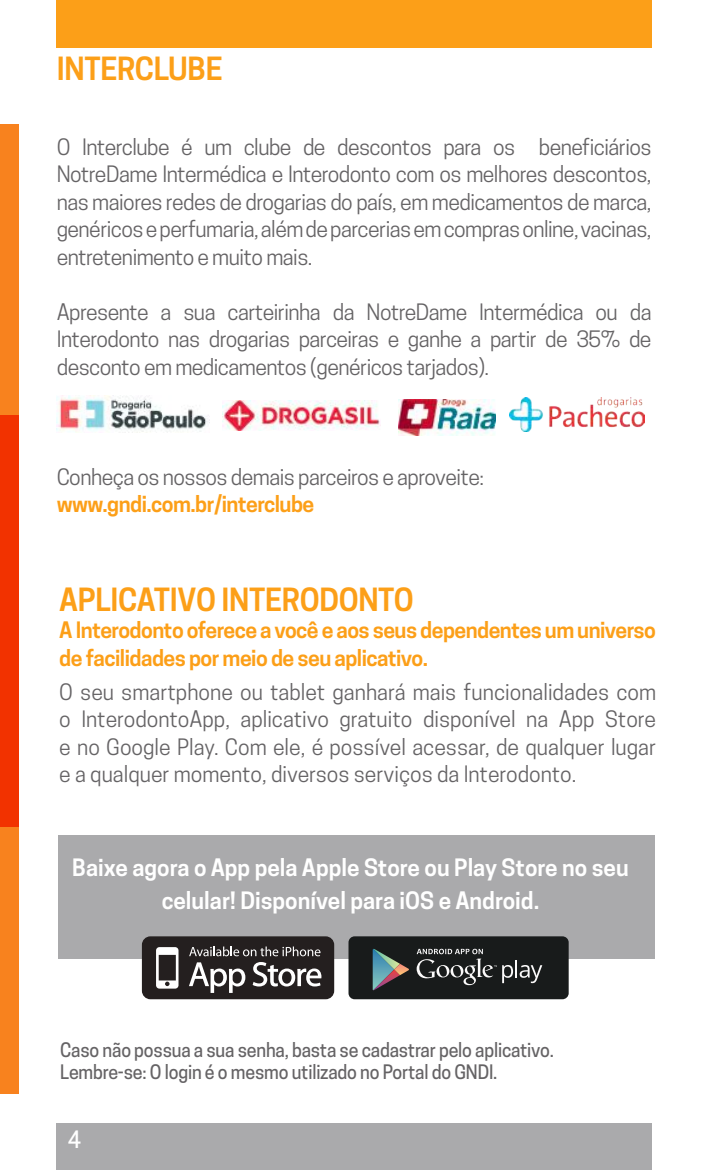
<style>
.page{position:relative;width:709px;height:1170px;background:#fff}
.page>*{position:absolute;margin:0;border:0;box-sizing:border-box;transform-origin:0 0}
.t1{font:600 30px "Cooper Hewitt";letter-spacing:-.01em;color:#fc9f18}
.t2{font:600 22.5px/32.5px "Cooper Hewitt";color:#fff;text-align:center}
.t3{font:500 22.5px "Cooper Hewitt";color:#fff}
.t4{font:21.25px/27.5px "Cooper Hewitt";letter-spacing:-.025em;color:#656365;text-align:justify}
.t5{font:600 21.25px/27.5px "Cooper Hewitt";letter-spacing:-.025em;color:#fc9f18}
.t6{font:500 18.75px/22.5px "Cooper Hewitt";letter-spacing:-.01em;color:#656365;scale:.95 1}
</style>
<div class="page">
<div style="left:57px;top:0;width:595px;height:48px;background:#fc9f18"></div>
<div style="left:57px;top:1123px;width:595px;height:46px;background:#aaaaac"></div>
<div style="left:58px;top:835px;width:596px;height:123px;background:#aaaaac"></div>
<div style="left:142px;top:936px;width:192px;height:63px;background:#241f1f;border-radius:8px"></div>
<svg style="left:156px;top:947px;width:22px;height:41px"></svg>
<svg style="left:189px;top:946px;width:132px;height:46px"></svg>
<div style="left:348px;top:936px;width:220px;height:63px;background:#181b1b;border-radius:6px"></div>
<svg style="left:373px;top:948px;width:36px;height:42px"></svg>
<svg style="left:416px;top:948px;width:126px;height:37px"></svg>
<div style="left:0;top:124px;width:19px;height:969px;background:#f8821e"></div>
<div style="left:0;top:415px;width:19px;height:411px;background:#f23200"></div>
<img style="left:57px;top:395px;width:153px;height:37px">
<img style="left:223px;top:400px;width:157px;height:30px">
<img style="left:398px;top:399px;width:97px;height:36px">
<img style="left:509px;top:398px;width:136px;height:33px">
<h1 class="t1" style="left:57px;top:51px;width:167px">INTERCLUBE</h1>
<p class="t4" style="left:57px;top:133px;width:596px">O Interclube é um clube de descontos para os beneficiários NotreDame Intermédica e Interodonto com os melhores descontos, nas maiores redes de drogarias do país, em medicamentos de marca, genéricos e perfumaria, além de parcerias em compras online, vacinas, entretenimento e muito mais.</p>
<p class="t4" style="left:57px;top:298px;width:596px">Apresente a sua carteirinha da NotreDame Intermédica ou da Interodonto nas drogarias parceiras e ganhe a partir de 35% de desconto em medicamentos (genéricos tarjados).</p>
<p class="t4" style="left:57px;top:463px;width:429px">Conheça os nossos demais parceiros e aproveite:</p>
<p class="t5" style="left:57px;top:491px;width:259px">www.gndi.com.br/interclube</p>
<h1 class="t1" style="left:59px;top:581px;width:356px">APLICATIVO INTERODONTO</h1>
<p class="t5" style="left:59px;top:616px;width:598px">A Interodonto oferece a você e aos seus dependentes um universo de facilidades por meio de seu aplicativo.</p>
<p class="t4" style="left:59px;top:677px;width:598px">O seu smartphone ou tablet ganhará mais funcionalidades com o InterodontoApp, aplicativo gratuito disponível na App Store e no Google Play. Com ele, é possível acessar, de qualquer lugar e a qualquer momento, diversos serviços da Interodonto.</p>
<p class="t2" style="left:72px;top:851px;width:558px">Baixe agora o App pela Apple Store ou Play Store no seu celular! Disponível para iOS e Android.</p>
<p class="t6" style="left:60px;top:1038px;width:521px">Caso não possua a sua senha, basta se cadastrar pelo aplicativo.<br>Lembre-se: O login é o mesmo utilizado no Portal do GNDI.</p>
<p class="t3" style="left:68px;top:1125px;width:15px">4</p>
</div>
